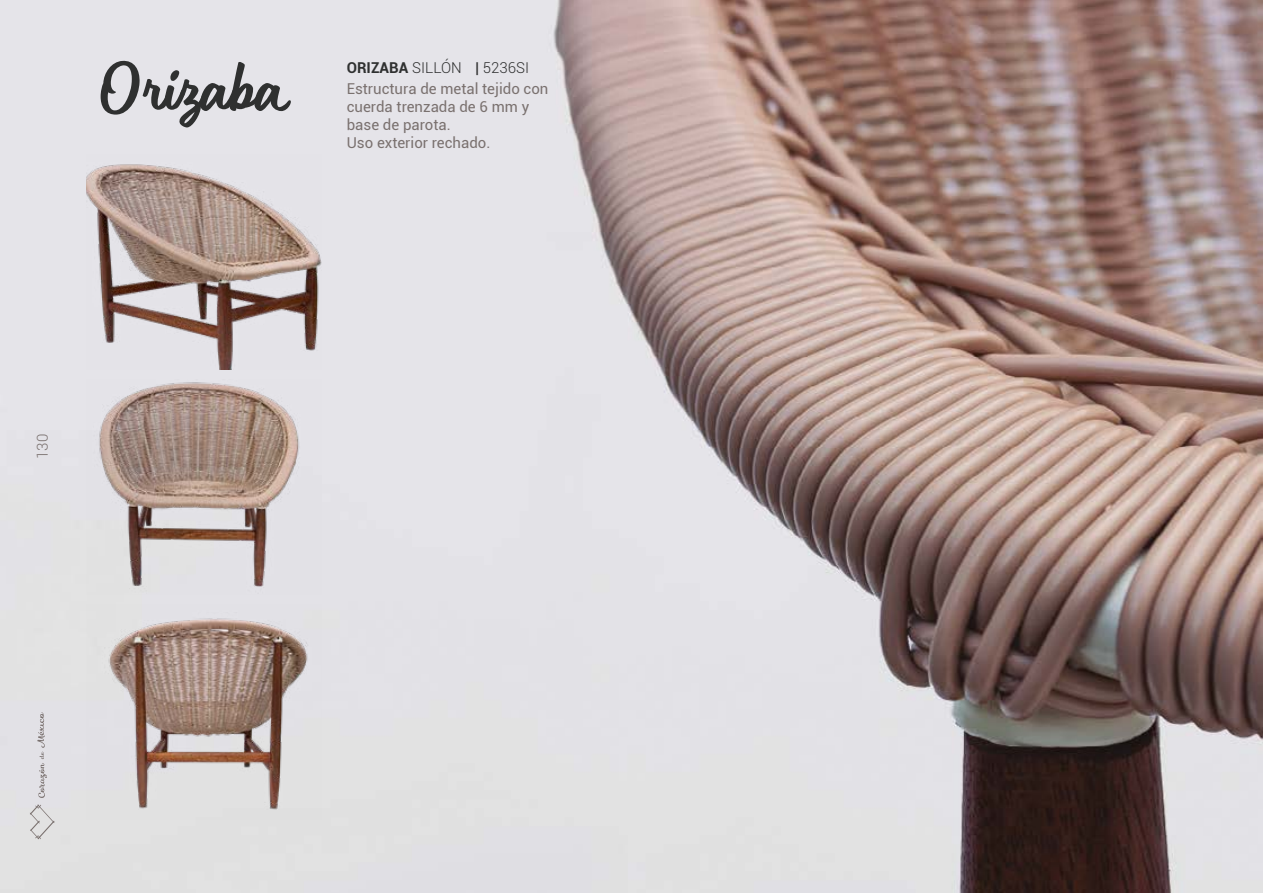
<style>
.page{position:relative;width:1263px;height:893px;background:#fff}
.page>*{position:absolute;margin:0;border:0;box-sizing:border-box;transform-origin:0 0}
.t1{font:78px "Shopie";color:#2f3030}
.t2{font:15px/18px "Roboto";color:#7a716f}
.t3{font:300 15px "Roboto";color:#2f3030}
.t4{font:300 15px "Roboto";color:#7a716f}
.s1{font-weight:700}
.s2{font-weight:400}
</style>
<div class="page">
<img style="left:0;top:0;width:1263px;height:893px">
<img style="left:86px;top:604px;width:236px;height:215px">
<img style="left:86px;top:154px;width:236px;height:215px">
<img style="left:86px;top:379px;width:236px;height:215px">
<svg style="left:30px;top:804px;width:25px;height:35px"></svg>
<svg style="left:37px;top:712px;width:10px;height:86px"></svg>
<h1 class="t1" style="left:100px;top:38px;width:184px">Orizaba</h1>
<p class="t3" style="left:347px;top:57px;width:184px"><span class="s1">ORIZABA</span> SILLÓN <span class="s2">|</span> 5236SI</p>
<p class="t2" style="left:347px;top:79px;width:203px">Estructura de metal tejido con cuerda trenzada de 6 mm y base de parota.<br>Uso exterior rechado.</p>
<p class="t4" style="left:32px;top:459px;width:26px;rotate:-90deg">130</p>
</div>
